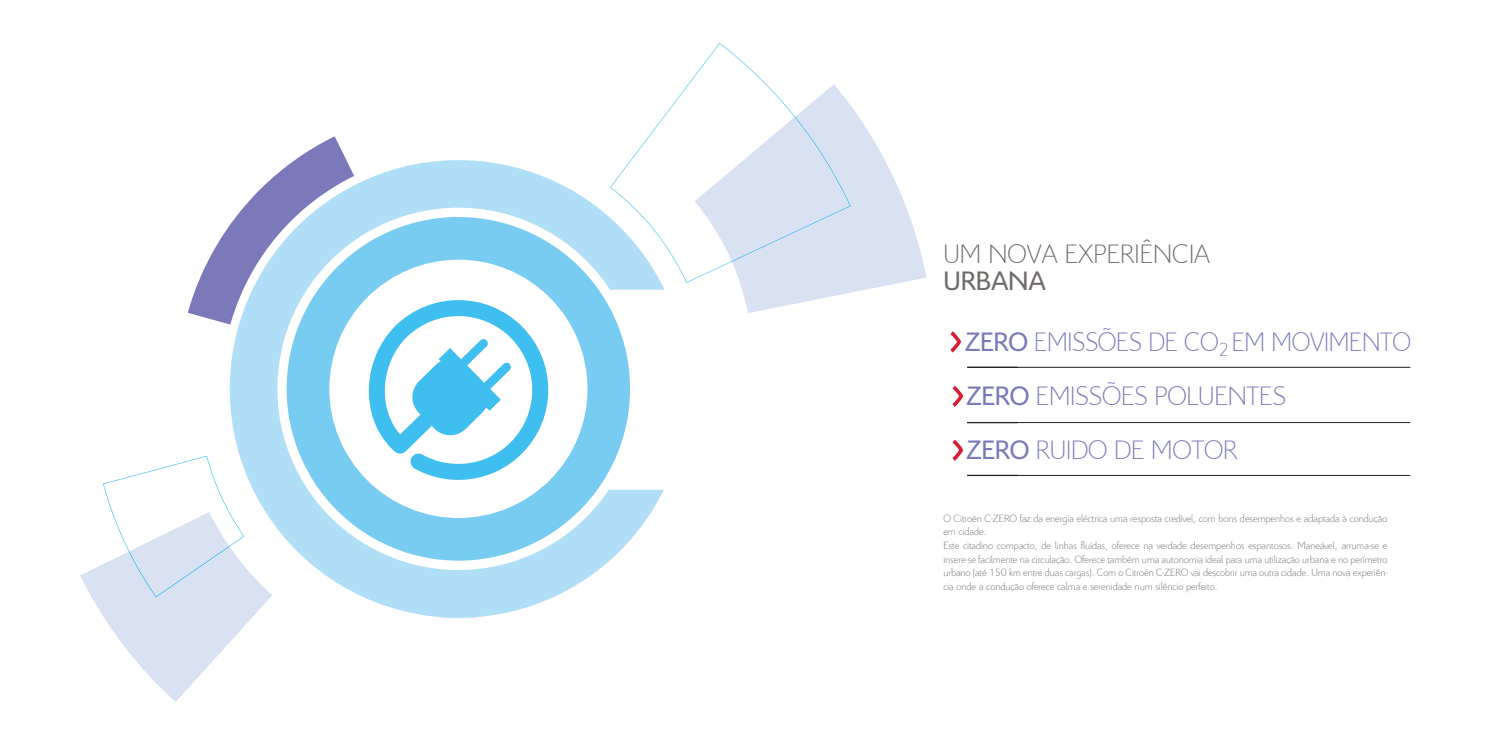
<style>
.page{position:relative;width:1489px;height:745px;background:#fff}
.page>*{position:absolute;margin:0;border:0;box-sizing:border-box;transform-origin:0 0}
.t1{font:300 28.75px/54px "Citroen";letter-spacing:-.01em;color:#7b79b9;scale:.96 1}
.t2{font:300 28.75px "Citroen";color:#6e6a68}
.t3{font:28.75px "Citroen HPS";color:#6e6a68}
.t4{font:300 11.25px/13.5px "Citroen";letter-spacing:-.005em;color:#6e6a68}
.s1{font-family:"Citroen HPS";font-weight:400}
</style>
<div class="page">
<svg style="left:557px;top:182px;width:107px;height:414px"></svg>
<svg style="left:80px;top:136px;width:477px;height:565px"></svg>
<svg style="left:286px;top:217px;width:344px;height:343px"></svg>
<svg style="left:610px;top:43px;width:156px;height:240px"></svg>
<svg style="left:694px;top:84px;width:232px;height:229px"></svg>
<svg style="left:731px;top:117px;width:119px;height:144px;background:#dae4f4"></svg>
<hr style="left:967px;top:367px;width:443px;height:1px;background:#231f20">
<hr style="left:967px;top:366px;width:50px;height:1px;background:#231f20">
<hr style="left:967px;top:422px;width:443px;height:1px;background:#231f20">
<hr style="left:967px;top:421px;width:50px;height:2px;background:#231f20">
<hr style="left:967px;top:475px;width:443px;height:1px;background:#231f20">
<hr style="left:967px;top:474px;width:50px;height:1px;background:#231f20">
<svg style="left:952px;top:439px;width:11px;height:21px"></svg>
<svg style="left:952px;top:385px;width:11px;height:21px"></svg>
<svg style="left:950px;top:331px;width:11px;height:21px"></svg>
<h1 class="t2" style="left:943px;top:233px;width:268px">UM NOVA EXPERIÊNCIA</h1>
<h1 class="t3" style="left:943px;top:264px;width:104px">URBANA</h1>
<h1 class="t1" style="left:965px;top:313px;width:466px"><span class="s1">ZERO</span> EMISSÕES DE CO<sub>2</sub> EM MOVIMENTO<br><span class="s1">ZERO</span> EMISSÕES POLUENTES<br><span class="s1">ZERO</span> RUIDO DE MOTOR</h1>
<p class="t4" style="left:943px;top:510px;width:445px">O Citroën C-ZERO faz da energia eléctrica uma resposta credível, com bons desempenhos e adaptada à condução em cidade.<br>Este citadino compacto, de linhas fluídas, oferece na verdade desempenhos espantosos. Maneável, arruma-se e insere-se facilmente na circulação. Oferece também uma autonomia ideal para uma utilização urbana e no perímetro urbano (até 150 km entre duas cargas). Com o Citroën C-ZERO vai descobrir uma outra cidade. Uma nova experiên&shy;cia onde a condução oferece calma e serenidade num silêncio perfeito.</p>
</div>
